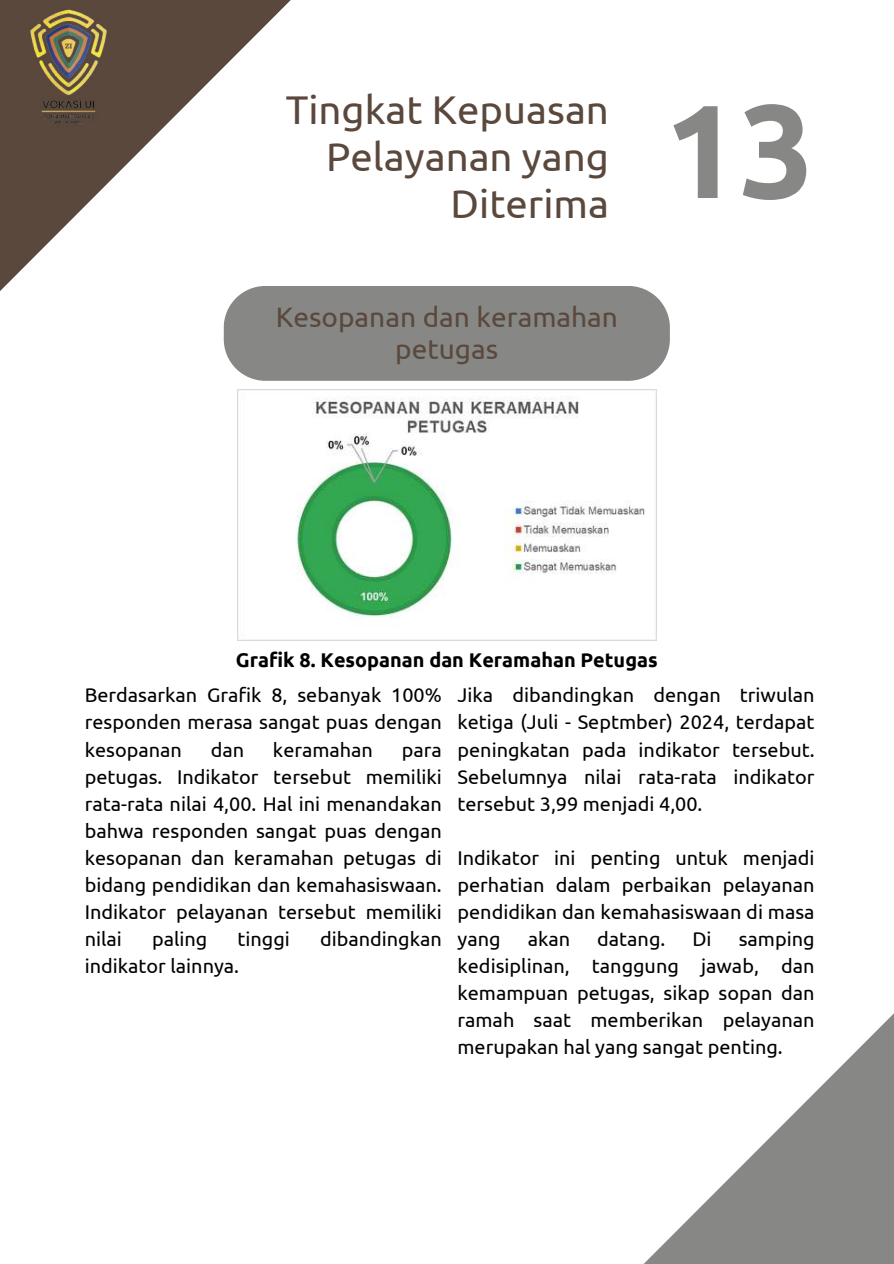
<style>
.page{position:relative;width:894px;height:1264px;background:#fff}
.page>*{position:absolute;margin:0;border:0;box-sizing:border-box;transform-origin:0 0}
.t1{font:700 132.3px "Ubuntu";color:#878885}
.t2{font:40.05px/47.2px "Ubuntu";color:#5a483d;text-align:right}
.t3{font:28.05px/32.7px "Ubuntu";color:#5a483d;text-align:center}
.t4{font:19.8px/27px "Ubuntu";color:#000;text-align:justify}
.t5{font:700 19.8px "Ubuntu";color:#000}
</style>
<div class="page">
<svg style="left:0;top:0;width:291px;height:342px"></svg>
<img style="left:0;top:0;width:135px;height:135px">
<div style="left:224px;top:286px;width:445px;height:95px;background:#878885"></div>
<svg style="left:645px;top:1014px;width:248px;height:249px"></svg>
<img style="left:237px;top:389px;width:419px;height:251px">
<h2 class="t2" style="left:285px;top:85px;width:324px">Tingkat Kepuasan<br>Pelayanan yang<br>Diterima</h2>
<h1 class="t1" style="left:664px;top:75px;width:152px">13</h1>
<h3 class="t3" style="left:275px;top:300px;width:344px">Kesopanan dan keramahan petugas</h3>
<p class="t5" style="left:236px;top:648px;width:423px">Grafik 8. Kesopanan dan Keramahan Petugas</p>
<p class="t4" style="left:85px;top:681px;width:358px">Berdasarkan Grafik 8, sebanyak 100% responden merasa sangat puas dengan kesopanan</p>
<p class="t4" style="left:211px;top:735px;width:35px">dan</p>
<p class="t4" style="left:273px;top:735px;width:101px">keramahan</p>
<p class="t4" style="left:85px;top:735px;width:358px;text-indent:317px">para petugas. Indikator tersebut memiliki rata-rata nilai 4,00. Hal ini menandakan bahwa responden sangat puas dengan kesopanan dan keramahan petugas di bidang pendidikan dan kemahasiswaan.<br>Indikator pelayanan tersebut memiliki nilai</p>
<p class="t4" style="left:152px;top:924px;width:57px">paling</p>
<p class="t4" style="left:237px;top:924px;width:54px">tinggi</p>
<p class="t4" style="left:320px;top:924px;width:123px">dibandingkan</p>
<p class="t4" style="left:85px;top:951px;width:156px">indikator lainnya.</p>
<p class="t4" style="left:457px;top:681px;width:358px">Jika dibandingkan dengan triwulan ketiga (Juli - Septmber) 2024, terdapat peningkatan pada indikator tersebut.<br>Sebelumnya nilai rata-rata indikator tersebut 3,99 menjadi 4,00.</p>
<p class="t4" style="left:457px;top:843px;width:358px">Indikator ini penting untuk menjadi perhatian dalam perbaikan pelayanan pendidikan dan kemahasiswaan di masa yang</p>
<p class="t4" style="left:527px;top:924px;width:44px">akan</p>
<p class="t4" style="left:597px;top:924px;width:70px">datang.</p>
<p class="t4" style="left:692px;top:924px;width:21px">Di</p>
<p class="t4" style="left:457px;top:924px;width:358px;text-indent:281px">samping kedisiplinan, tanggung jawab, dan kemampuan petugas, sikap sopan dan ramah saat memberikan pelayanan merupakan hal yang sangat penting.</p>
</div>
